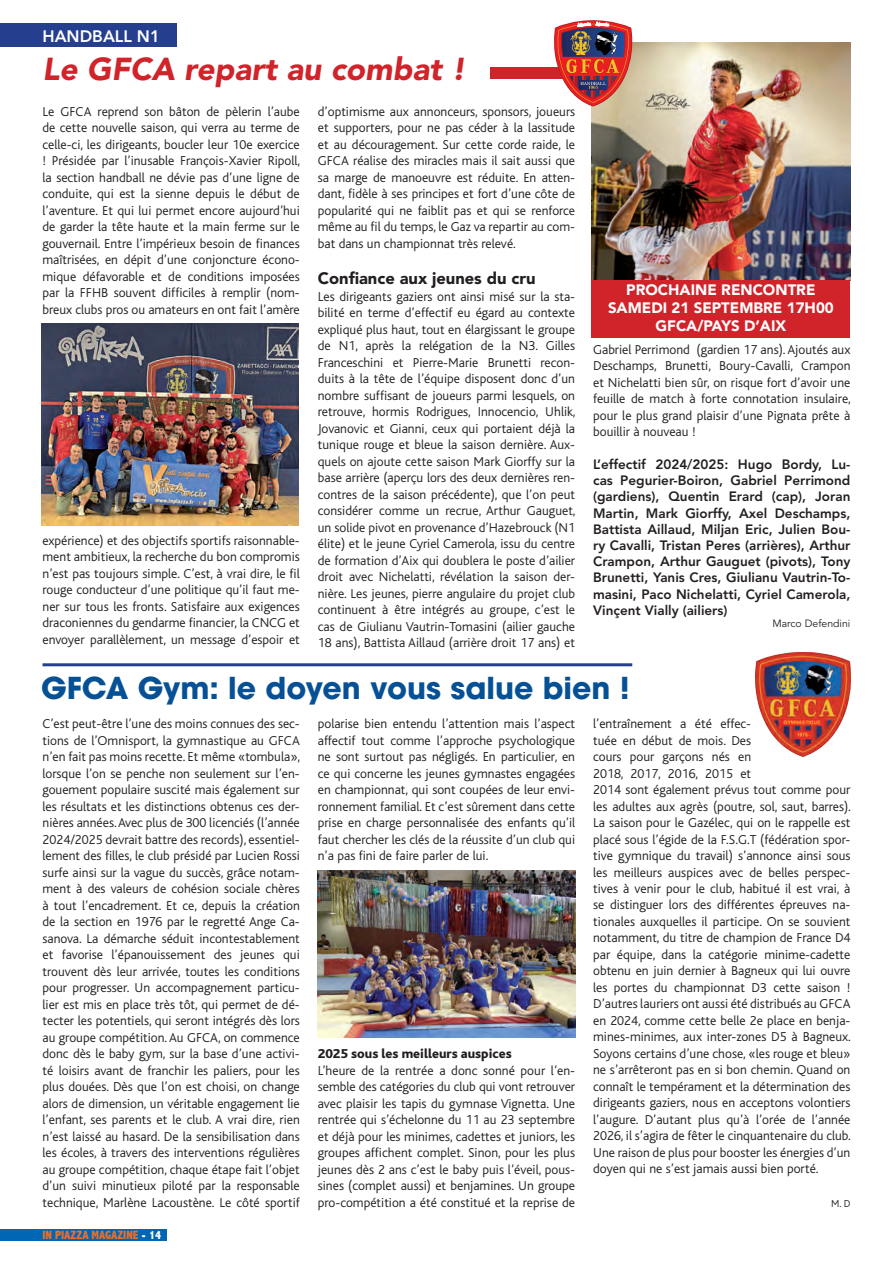
<style>
.page{position:relative;width:893px;height:1263px;background:#fff}
.page>*{position:absolute;margin:0;border:0;box-sizing:border-box;transform-origin:0 0}
.t1{font:italic 900 31.5px "Avenir";color:#d1232a}
.t2{font:700 30px "Avant Garde";color:#065196}
.t3{font:900 16.5px "Avenir";color:#231f20}
.t4{font:800 16.5px "Avenir";color:#fff}
.t5{font:900 15px/18px "Avenir";color:#fff;text-align:center}
.t6{font:300 13.5px/16.5px "Bliss";color:#231f20;text-align:justify}
.t7{font:800 13.5px/16.2px "Avenir";color:#231f20;text-align:justify}
.t8{font:800 13.5px "Bliss";color:#231f20}
.t9{font:800 condensed 12px "Abadi";color:#f36e21}
.t10{font:10.5px "Avenir";color:#231f20}
.t11{font:300 10.5px "Bliss";color:#231f20}
.s1{color:#fff}
</style>
<div class="page">
<div style="left:0;top:23px;width:177px;height:24px;background:#253f8e"></div>
<div style="left:490px;top:68px;width:360px;height:11px;background:#d1232a"></div>
<div style="left:0;top:1229px;width:167px;height:11px;background:#0166b3"></div>
<img style="left:41px;top:324px;width:257px;height:201px">
<img style="left:317px;top:871px;width:258px;height:166px">
<hr style="left:43px;top:663px;width:589px;height:3px;background:#253f8e">
<img style="left:755px;top:652px;width:95px;height:105px">
<img style="left:591px;top:43px;width:259px;height:237px">
<img style="left:554px;top:20px;width:78px;height:87px">
<div style="left:591px;top:280px;width:259px;height:58px;background:#d1232a"></div>
<p class="t4" style="left:43px;top:26px;width:119px">HANDBALL N1</p>
<h1 class="t1" style="left:43px;top:50px;width:424px">Le GFCA repart au combat !</h1>
<p class="t6" style="left:43px;top:103px;width:259px">Le GFCA reprend son bâton de pèlerin l’aube de cette nouvelle saison, qui verra au terme de celle-ci, les dirigeants, boucler leur 10e exercice ! Présidée par l’inusable François-Xavier Ripoll, la section handball ne dévie pas d’une ligne de conduite, qui est la sienne depuis le début de l’aventure. Et qui lui permet encore aujourd’hui de garder la tête haute et la main ferme sur le gouvernail. Entre l’impérieux besoin de finances maîtrisées, en dépit d’une conjoncture écono&shy;mique défavorable et de conditions imposées par la FFHB souvent difficiles à remplir (nom&shy;breux clubs pros ou amateurs en ont fait l’amère</p>
<p class="t6" style="left:43px;top:532px;width:259px">expérience) et des objectifs sportifs raisonnable&shy;ment ambitieux, la recherche du bon compromis n’est pas toujours simple. C’est, à vrai dire, le fil rouge conducteur d’une politique qu’il faut me&shy;ner sur tous les fronts. Satisfaire aux exigences draconiennes du gendarme financier, la CNCG et envoyer parallèlement, un message d’espoir et</p>
<p class="t6" style="left:318px;top:103px;width:259px">d’optimisme aux annonceurs, sponsors, joueurs et supporters, pour ne pas céder à la lassitude et au découragement. Sur cette corde raide, le GFCA réalise des miracles mais il sait aussi que sa marge de manoeuvre est réduite. En atten&shy;dant, fidèle à ses principes et fort d’une côte de popularité qui ne faiblit pas et qui se renforce même au fil du temps, le Gaz va repartir au com&shy;bat dans un championnat très relevé.</p>
<p class="t3" style="left:318px;top:268px;width:219px">Confiance aux jeunes du cru</p>
<p class="t6" style="left:318px;top:288px;width:259px">Les dirigeants gaziers ont ainsi misé sur la sta&shy;bilité en terme d’effectif eu égard au contexte expliqué plus haut, tout en élargissant le groupe de N1, après la relégation de la N3. Gilles Franceschini et Pierre-Marie Brunetti recon&shy;duits à la tête de l’équipe disposent donc d’un nombre suffisant de joueurs parmi lesquels, on retrouve, hormis Rodrigues, Innocencio, Uhlik, Jovanovic et Gianni, ceux qui portaient déjà la tunique rouge et bleue la saison dernière. Aux&shy;quels on ajoute cette saison Mark Giorffy sur la base arrière (aperçu lors des deux dernières ren&shy;contres de la saison précédente), que l’on peut considérer comme un recrue, Arthur Gauguet, un solide pivot en provenance d’Hazebrouck (N1 élite) et le jeune Cyriel Camerola, issu du centre de formation d’Aix qui doublera le poste d’ailier droit avec Nichelatti, révélation la saison der&shy;nière. Les jeunes, pierre angulaire du projet club continuent à être intégrés au groupe, c’est le cas de Giulianu Vautrin-Tomasini (ailier gauche 18 ans), Battista Aillaud (arrière droit 17 ans) et</p>
<p class="t5" style="left:608px;top:281px;width:227px">PROCHAINE RENCONTRE<br>SAMEDI 21 SEPTEMBRE 17H00<br>GFCA/PAYS D’AIX</p>
<p class="t6" style="left:593px;top:342px;width:259px">Gabriel Perrimond (gardien 17 ans). Ajoutés aux Deschamps, Brunetti, Boury-Cavalli, Crampon et Nichelatti bien sûr, on risque fort d’avoir une feuille de match à forte connotation insulaire, pour le plus grand plaisir d’une Pignata prête à bouillir à nouveau !</p>
<p class="t7" style="left:593px;top:456px;width:259px">L’effectif 2024/2025: Hugo Bordy, Lu&shy;cas Pegurier-Boiron, Gabriel Perrimond (gardiens), Quentin Erard (cap), Joran Martin, Mark Giorffy, Axel Deschamps, Battista Aillaud, Miljan Eric, Julien Bou&shy;ry Cavalli, Tristan Peres (arrières), Arthur Crampon, Arthur Gauguet (pivots), Tony Brunetti, Yanis Cres, Giulianu Vautrin-To&shy;masini, Paco Nichelatti, Cyriel Camerola, Vinçent Vially (ailiers)</p>
<p class="t10" style="left:772px;top:618px;width:79px">Marco Defendini</p>
<h2 class="t2" style="left:41px;top:669px;width:590px">GFCA Gym: le doyen vous salue bien !</h2>
<p class="t6" style="left:43px;top:716px;width:259px">C’est peut-être l’une des moins connues des sec&shy;tions de l’Omnisport, la gymnastique au GFCA n’en fait pas moins recette. Et même «tombula», lorsque l’on se penche non seulement sur l’en&shy;gouement populaire suscité mais également sur les résultats et les distinctions obtenus ces der&shy;nières années. Avec plus de 300 licenciés (l’année 2024/2025 devrait battre des records), essentiel&shy;lement des filles, le club présidé par Lucien Rossi surfe ainsi sur la vague du succès, grâce notam&shy;ment à des valeurs de cohésion sociale chères à tout l’encadrement. Et ce, depuis la création de la section en 1976 par le regretté Ange Ca&shy;sanova. La démarche séduit incontestablement et favorise l’épanouissement des jeunes qui trouvent dès leur arrivée, toutes les conditions pour progresser. Un accompagnement particu&shy;lier est mis en place très tôt, qui permet de dé&shy;tecter les potentiels, qui seront intégrés dès lors au groupe compétition. Au GFCA, on commence donc dès le baby gym, sur la base d’une activi&shy;té loisirs avant de franchir les paliers, pour les plus douées. Dès que l’on est choisi, on change alors de dimension, un véritable engagement lie l’enfant, ses parents et le club. A vrai dire, rien n’est laissé au hasard. De la sensibilisation dans les écoles, à travers des interventions régulières au groupe compétition, chaque étape fait l’objet d’un suivi minutieux piloté par la responsable technique, Marlène Lacoustène. Le côté sportif</p>
<p class="t6" style="left:318px;top:716px;width:259px">polarise bien entendu l’attention mais l’aspect affectif tout comme l’approche psychologique ne sont surtout pas négligés. En particulier, en ce qui concerne les jeunes gymnastes engagées en championnat, qui sont coupées de leur envi&shy;ronnement familial. Et c’est sûrement dans cette prise en charge personnalisée des enfants qu’il faut chercher les clés de la réussite d’un club qui n’a pas fini de faire parler de lui.</p>
<p class="t8" style="left:318px;top:1047px;width:196px">2025 sous les meilleurs auspices</p>
<p class="t6" style="left:318px;top:1062px;width:259px">L’heure de la rentrée a donc sonné pour l’en&shy;semble des catégories du club qui vont retrouver avec plaisir les tapis du gymnase Vignetta. Une rentrée qui s’échelonne du 11 au 23 septembre et déjà pour les minimes, cadettes et juniors, les groupes affichent complet. Sinon, pour les plus jeunes dès 2 ans c’est le baby puis l’éveil, pous&shy;sines (complet aussi) et benjamines. Un groupe pro-compétition a été constitué et la reprise de</p>
<p class="t9" style="left:43px;top:1228px;width:120px">IN PIAZZA MAGAZINE <span class="s1">- 14</span></p>
<p class="t6" style="left:593px;top:715px;width:259px;text-align:left">l’entraînement a été effec-<br>tuée en début de mois. Des<br>cours pour garçons nés en<br>2018, 2017, 2016, 2015 et<br>2014 sont également prévus tout comme pour les adultes aux agrès (poutre, sol, saut, barres).<br>La saison pour le Gazélec, qui on le rappelle est placé sous l’égide de la F.S.G.T (fédération spor&shy;tive gymnique du travail) s’annonce ainsi sous les meilleurs auspices avec de belles perspec&shy;tives à venir pour le club, habitué il est vrai, à se distinguer lors des différentes épreuves na&shy;tionales auxquelles il participe. On se souvient notamment, du titre de champion de France D4 par équipe, dans la catégorie minime-cadette obtenu en juin dernier à Bagneux qui lui ouvre les portes du championnat D3 cette saison !<br>D’autres lauriers ont aussi été distribués au GFCA en 2024, comme cette belle 2e place en benja&shy;mines-minimes, aux inter-zones D5 à Bagneux.<br>Soyons certains d’une chose, «les rouge et bleu» ne s’arrêteront pas en si bon chemin. Quand on connaît le tempérament et la détermination des dirigeants gaziers, nous en acceptons volontiers l’augure. D’autant plus qu’à l’orée de l’année 2026, il s’agira de fêter le cinquantenaire du club.<br>Une raison de plus pour booster les énergies d’un doyen qui ne s’est jamais aussi bien porté.</p>
<p class="t11" style="left:831px;top:1198px;width:21px">M. D</p>
</div>
